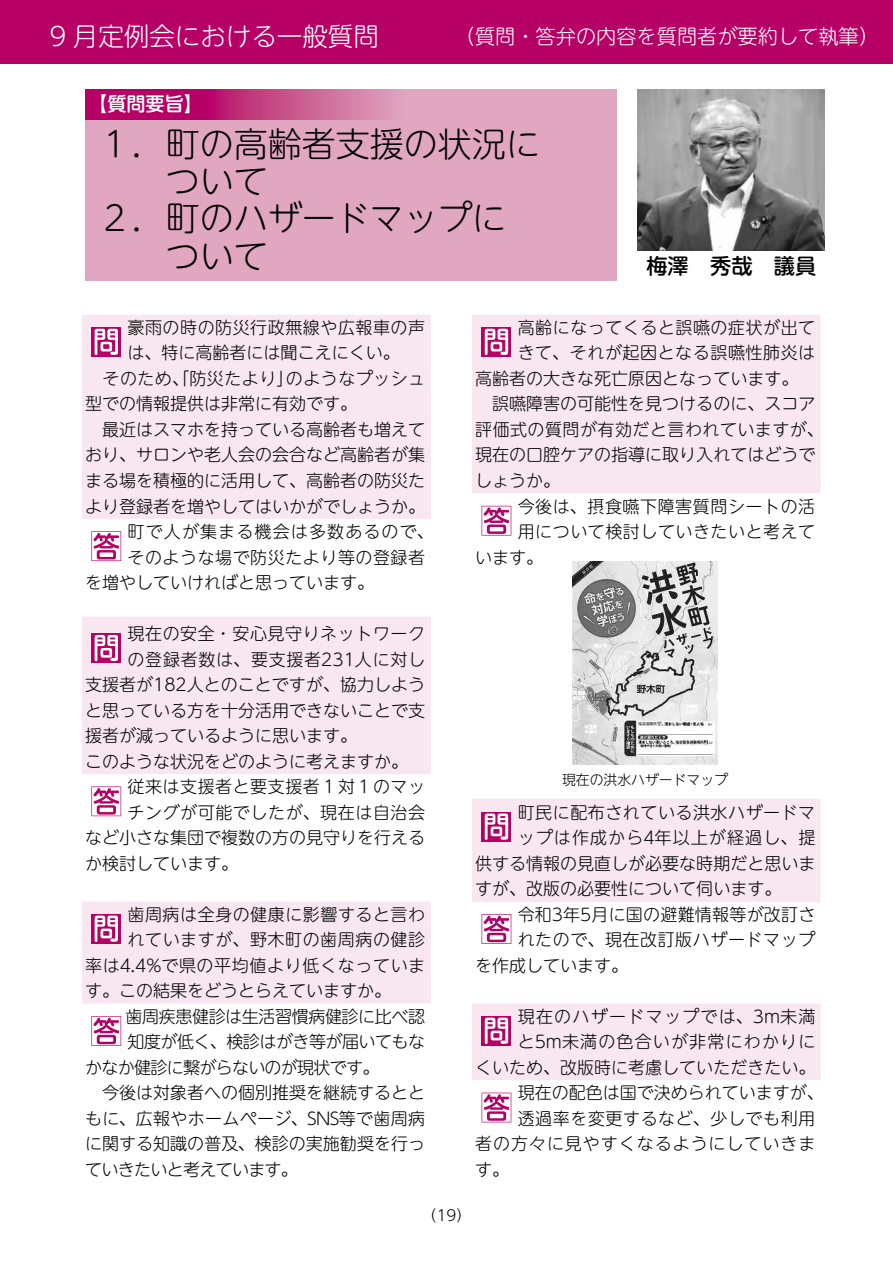
<style>
.page{position:relative;width:893px;height:1263px;background:#fff}
.page>*{position:absolute;margin:0;border:0;box-sizing:border-box;transform-origin:0 0}
.t1{font:300 34.05px/37.2px "UD Shin M Go Pro";color:#000}
.t2{font:300 25.5px "UD Shin M Go Pro";color:#fff}
.t3{font:500 21.3px "UD Shin M Go Pro";color:#000}
.t4{font:300 20.25px "UD Shin M Go Pro";color:#fff}
.t5{font:500 19.2px "UD Shin M Go Pro";color:#fff}
.t6{font:300 16.95px "UD Shin M Go Pro";color:#000}
.t7{font:300 16.95px "UD Shin M Go Pro";letter-spacing:.03em;color:#000}
.t8{font:300 16.95px "UD Shin M Go Pro";letter-spacing:.035em;color:#000}
.t9{font:300 16.95px "UD Shin M Go Pro";letter-spacing:.065em;color:#000}
.t10{font:300 16.95px "UD Shin M Go Pro";letter-spacing:-.04em;color:#000}
.t11{font:300 16.95px "UD Shin M Go Pro";letter-spacing:.055em;color:#000}
.t12{font:300 16.95px "UD Shin M Go Pro";letter-spacing:.045em;color:#000}
.t13{font:300 16.95px "UD Shin M Go Pro";letter-spacing:-.025em;color:#000}
.t14{font:300 16.95px "UD Shin M Go Pro";letter-spacing:-.03em;color:#000}
.t15{font:300 16.95px "UD Shin M Go Pro";letter-spacing:.075em;color:#000}
.t16{font:300 16.95px "UD Shin M Go Pro";letter-spacing:.07em;color:#000}
.t17{font:300 14.85px "UD Shin M Go Pro";color:#000}
.t18{font:300 13.8px "UD Shin M Go Pro";color:#000}
</style>
<div class="page">
<div style="left:0;top:0;width:893px;height:64px;background:#b60066"></div>
<div style="left:82px;top:315px;width:349px;height:204px;background:#f8e6f0"></div>
<div style="left:82px;top:617px;width:349px;height:157px;background:#f8e6f0"></div>
<div style="left:472px;top:315px;width:349px;height:178px;background:#f8e6f0"></div>
<img style="left:638px;top:89px;width:187px;height:162px">
<div style="left:91px;top:327px;width:30px;height:30px;background:linear-gradient(to right,#b70267,#b60066)"></div>
<svg style="left:95px;top:329px;width:23px;height:26px"></svg>
<svg style="left:91px;top:531px;width:30px;height:30px"></svg>
<div style="left:91px;top:633px;width:30px;height:30px;background:linear-gradient(to right,#b8086b,#b60267)"></div>
<svg style="left:95px;top:635px;width:23px;height:26px"></svg>
<svg style="left:91px;top:786px;width:30px;height:30px"></svg>
<div style="left:82px;top:901px;width:349px;height:103px;background:#f8e6f0"></div>
<svg style="left:91px;top:1016px;width:30px;height:30px"></svg>
<svg style="left:482px;top:327px;width:29px;height:30px"></svg>
<svg style="left:485px;top:329px;width:23px;height:26px"></svg>
<svg style="left:482px;top:506px;width:29px;height:29px"></svg>
<div style="left:472px;top:799px;width:349px;height:103px;background:#f8e6f0"></div>
<svg style="left:482px;top:914px;width:29px;height:30px"></svg>
<div style="left:472px;top:1003px;width:349px;height:77px;background:#f8e6f0"></div>
<svg style="left:482px;top:1093px;width:29px;height:29px"></svg>
<div style="left:85px;top:89px;width:532px;height:192px;background:#e1a6c0"></div>
<svg style="left:85px;top:89px;width:305px;height:30px;background:#c2357e"></svg>
<img style="left:572px;top:561px;width:146px;height:204px">
<h2 class="t2" style="left:24px;top:16px;width:535px">　9 月定例会における一般質問　　　　　　　</h2>
<p class="t4" style="left:455px;top:20px;width:426px">（質問・答弁の内容を質問者が要約して執筆）</p>
<p class="t5" style="left:88px;top:89px;width:116px">【質問要旨】</p>
<h1 class="t1" style="left:98px;top:124px;width:444px">１．町の高齢者支援の状況に　　ついて<br>２．町のハザードマップに　　ついて</h1>
<p class="t3" style="left:646px;top:249px;width:172px">梅澤　秀哉　議員</p>
<p class="t7" style="left:128px;top:314px;width:299px">豪雨の時の防災行政無線や広報車の声</p>
<p class="t6" style="left:128px;top:339px;width:274px">は、特に高齢者には聞こえにくい。</p>
<p class="t7" style="left:85px;top:365px;width:342px">　そのため、「防災たより」のようなプッシュ</p>
<p class="t6" style="left:85px;top:390px;width:274px">型での情報提供は非常に有効です。</p>
<p class="t6" style="left:85px;top:416px;width:342px">　最近はスマホを持っている高齢者も増えて</p>
<p class="t6" style="left:85px;top:441px;width:342px">おり、サロンや老人会の会合など高齢者が集</p>
<p class="t6" style="left:85px;top:467px;width:342px">まる場を積極的に活用して、高齢者の防災た</p>
<p class="t6" style="left:85px;top:492px;width:342px">より登録者を増やしてはいかがでしょうか。</p>
<p class="t9" style="left:128px;top:518px;width:308px">町で人が集まる機会は多数あるので、</p>
<p class="t7" style="left:128px;top:543px;width:299px">そのような場で防災たより等の登録者</p>
<p class="t6" style="left:85px;top:569px;width:291px">を増やしていければと思っています。</p>
<p class="t8" style="left:128px;top:620px;width:299px">現在の安全・安心見守りネットワーク</p>
<p class="t12" style="left:128px;top:645px;width:299px">の登録者数は、要支援者231人に対し</p>
<p class="t6" style="left:85px;top:671px;width:342px">支援者が182人とのことですが、協力しよう</p>
<p class="t6" style="left:85px;top:696px;width:342px">と思っている方を十分活用できないことで支</p>
<p class="t6" style="left:85px;top:722px;width:274px">援者が減っているように思います。</p>
<p class="t6" style="left:85px;top:747px;width:325px">このような状況をどのように考えますか。</p>
<p class="t7" style="left:128px;top:773px;width:299px">従来は支援者と要支援者１対１のマッ</p>
<p class="t8" style="left:128px;top:798px;width:299px">チングが可能でしたが、現在は自治会</p>
<p class="t6" style="left:85px;top:824px;width:342px">など小さな集団で複数の方の見守りを行える</p>
<p class="t6" style="left:85px;top:849px;width:155px">か検討しています。</p>
<p class="t7" style="left:128px;top:900px;width:299px">歯周病は全身の健康に影響すると言わ</p>
<p class="t8" style="left:128px;top:926px;width:299px">れていますが、野木町の歯周病の健診</p>
<p class="t8" style="left:85px;top:952px;width:342px">率は4.4%で県の平均値より低くなっていま</p>
<p class="t6" style="left:85px;top:977px;width:308px">す。この結果をどうとらえていますか。</p>
<p class="t13" style="left:126px;top:1003px;width:301px">歯周疾患健診は生活習慣病健診に比べ認</p>
<p class="t14" style="left:128px;top:1028px;width:299px">知度が低く、検診はがき等が届いてもな</p>
<p class="t10" style="left:85px;top:1054px;width:296px">かなか健診に繋がらないのが現状です。</p>
<p class="t6" style="left:85px;top:1079px;width:342px">　今後は対象者への個別推奨を継続するとと</p>
<p class="t6" style="left:85px;top:1105px;width:342px">もに、広報やホームページ、SNS等で歯周病</p>
<p class="t6" style="left:85px;top:1130px;width:342px">に関する知識の普及、検診の実施勧奨を行っ</p>
<p class="t10" style="left:85px;top:1156px;width:214px">ていきたいと考えています。</p>
<p class="t17" style="left:422px;top:1203px;width:51px">（19）</p>
<p class="t7" style="left:518px;top:314px;width:299px">高齢になってくると誤嚥の症状が出て</p>
<p class="t8" style="left:518px;top:339px;width:299px">きて、それが起因となる誤嚥性肺炎は</p>
<p class="t6" style="left:475px;top:365px;width:325px">高齢者の大きな死亡原因となっています。</p>
<p class="t6" style="left:475px;top:390px;width:342px">　誤嚥障害の可能性を見つけるのに、スコア</p>
<p class="t7" style="left:475px;top:416px;width:350px">評価式の質問が有効だと言われていますが、</p>
<p class="t6" style="left:475px;top:441px;width:342px">現在の口腔ケアの指導に取り入れてはどうで</p>
<p class="t6" style="left:475px;top:467px;width:87px">しょうか。</p>
<p class="t8" style="left:518px;top:492px;width:299px">今後は、摂食嚥下障害質問シートの活</p>
<p class="t7" style="left:518px;top:518px;width:299px">用について検討していきたいと考えて</p>
<p class="t6" style="left:475px;top:543px;width:70px">います。</p>
<p class="t18" style="left:562px;top:769px;width:167px">現在の洪水ハザードマップ</p>
<p class="t7" style="left:518px;top:798px;width:299px">町民に配布されている洪水ハザードマ</p>
<p class="t9" style="left:518px;top:824px;width:299px">ップは作成から4年以上が経過し、提</p>
<p class="t6" style="left:475px;top:849px;width:342px">供する情報の見直しが必要な時期だと思いま</p>
<p class="t6" style="left:475px;top:875px;width:308px">すが、改版の必要性について伺います。</p>
<p class="t6" style="left:518px;top:900px;width:299px">令和3年5月に国の避難情報等が改訂さ</p>
<p class="t8" style="left:518px;top:926px;width:299px">れたので、現在改訂版ハザードマップ</p>
<p class="t6" style="left:475px;top:952px;width:155px">を作成しています。</p>
<p class="t15" style="left:518px;top:1003px;width:299px">現在のハザードマップでは、3m未満</p>
<p class="t16" style="left:518px;top:1028px;width:299px">と5m未満の色合いが非常にわかりに</p>
<p class="t6" style="left:475px;top:1054px;width:342px">くいため、改版時に考慮していただきたい。</p>
<p class="t6" style="left:518px;top:1079px;width:308px">現在の配色は国で決められていますが、</p>
<p class="t8" style="left:518px;top:1105px;width:299px">透過率を変更するなど、少しでも利用</p>
<p class="t11" style="left:475px;top:1130px;width:342px">者の方々に見やすくなるようにしていきま</p>
<p class="t6" style="left:475px;top:1156px;width:36px">す。</p>
</div>
